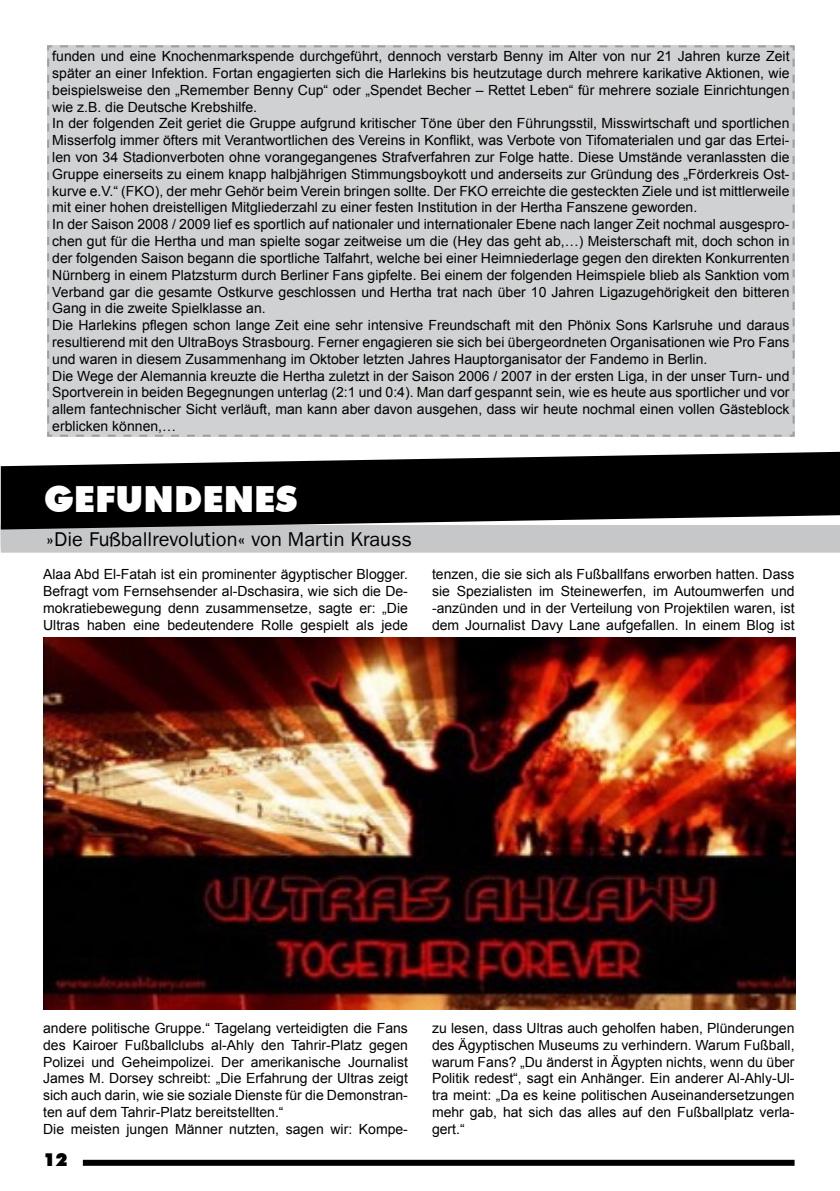
<style>
.page{position:relative;width:840px;height:1191px;background:#fff}
.page>*{position:absolute;margin:0;border:0;box-sizing:border-box;transform-origin:0 0}
.t1{font:900 36px "Futura BT";color:#fff}
.t2{font:20px "Franklin Gothic";color:#000}
.t3{font:900 18px "Futura BT";color:#000}
.t4{font:14px/16.8px "Arial";color:#000;text-align:justify}
</style>
<div class="page">
<div style="left:83px;top:1159px;width:711px;height:6px;background:#000"></div>
<div style="left:47px;top:45px;width:748px;height:392px;background:#d0d1d2"></div>
<div style="left:1px;top:530px;width:838px;height:22px;background:#c6c7c8"></div>
<div style="left:1px;top:525px;width:838px;height:22px;background:#c6c7c8"></div>
<svg style="left:1px;top:452px;width:838px;height:77px;fill:#000"></svg>
<img style="left:43px;top:637px;width:752px;height:372px">
<p class="t4" style="left:52px;top:48px;width:738px;text-align:left">funden und eine Knochenmarkspende durchgeführt, dennoch verstarb Benny im Alter von nur 21 Jahren kurze Zeit später an einer Infektion. Fortan engagierten sich die Harlekins bis heutzutage durch mehrere karikative Aktionen, wie beispielsweise den „Remember Benny Cup“ oder „Spendet Becher – Rettet Leben“ für mehrere soziale Einrichtungen wie z.B. die Deutsche Krebshilfe.<br>In der folgenden Zeit geriet die Gruppe aufgrund kritischer Töne über den Führungsstil, Misswirtschaft und sportlichen Misserfolg immer öfters mit Verantwortlichen des Vereins in Konflikt, was Verbote von Tifomaterialen und gar das Ertei&shy;len von 34 Stadionverboten ohne vorangegangenes Strafverfahren zur Folge hatte. Diese Umstände veranlassten die Gruppe einerseits zu einem knapp halbjährigen Stimmungsboykott und anderseits zur Gründung des „Förderkreis Ost&shy;kurve e.V.“ (FKO), der mehr Gehör beim Verein bringen sollte. Der FKO erreichte die gesteckten Ziele und ist mittlerweile mit einer hohen dreistelligen Mitgliederzahl zu einer festen Institution in der Hertha Fanszene geworden.<br>In der Saison 2008 / 2009 lief es sportlich auf nationaler und internationaler Ebene nach langer Zeit nochmal ausgespro&shy;chen gut für die Hertha und man spielte sogar zeitweise um die (Hey das geht ab,…) Meisterschaft mit, doch schon in der folgenden Saison begann die sportliche Talfahrt, welche bei einer Heimniederlage gegen den direkten Konkurrenten Nürnberg in einem Platzsturm durch Berliner Fans gipfelte. Bei einem der folgenden Heimspiele blieb als Sanktion vom Verband gar die gesamte Ostkurve geschlossen und Hertha trat nach über 10 Jahren Ligazugehörigkeit den bitteren Gang in die zweite Spielklasse an.<br>Die Harlekins pflegen schon lange Zeit eine sehr intensive Freundschaft mit den Phönix Sons Karlsruhe und daraus resultierend mit den UltraBoys Strasbourg. Ferner engagieren sie sich bei übergeordneten Organisationen wie Pro Fans und waren in diesem Zusammenhang im Oktober letzten Jahres Hauptorganisator der Fandemo in Berlin.<br>Die Wege der Alemannia kreuzte die Hertha zuletzt in der Saison 2006 / 2007 in der ersten Liga, in der unser Turn- und Sportverein in beiden Begegnungen unterlag (2:1 und 0:4). Man darf gespannt sein, wie es heute aus sportlicher und vor allem fantechnischer Sicht verläuft, man kann aber davon ausgehen, dass wir heute nochmal einen vollen Gästeblock erblicken können,…</p>
<h1 class="t1" style="left:44px;top:478px;width:255px">GEFUNDENES</h1>
<h2 class="t2" style="left:46px;top:527px;width:367px">»Die Fußballrevolution« von Martin Krauss</h2>
<p class="t4" style="left:43px;top:566px;width:366px">Alaa Abd El-Fatah ist ein prominenter ägyptischer Blogger.<br>Befragt vom Fernsehsender al-Dschasira, wie sich die De&shy;mokratiebewegung denn zusammensetze, sagte er: „Die Ultras haben eine bedeutendere Rolle gespielt als jede</p>
<p class="t4" style="left:432px;top:566px;width:364px">tenzen, die sie sich als Fußballfans erworben hatten. Dass sie Spezialisten im Steinewerfen, im Autoumwerfen und -anzünden und in der Verteilung von Projektilen waren, ist dem Journalist Davy Lane aufgefallen. In einem Blog ist</p>
<p class="t4" style="left:43px;top:1019px;width:366px;text-align:left">andere politische Gruppe.“ Tagelang verteidigten die Fans des Kairoer Fußballclubs al-Ahly den Tahrir-Platz gegen Polizei und Geheimpolizei. Der amerikanische Journalist James M. Dorsey schreibt: „Die Erfahrung der Ultras zeigt sich auch darin, wie sie soziale Dienste für die Demonstran&shy;ten auf dem Tahrir-Platz bereitstellten.“<br>Die meisten jungen Männer nutzten, sagen wir: Kompe-</p>
<p class="t3" style="left:43px;top:1148px;width:26px">12</p>
<p class="t4" style="left:432px;top:1019px;width:364px">zu lesen, dass Ultras auch geholfen haben, Plünderungen des Ägyptischen Museums zu verhindern. Warum Fußball, warum Fans? „Du änderst in Ägypten nichts, wenn du über Politik redest“, sagt ein Anhänger. Ein anderer Al-Ahly-Ul&shy;tra meint: „Da es keine politischen Auseinandersetzungen mehr gab, hat sich das alles auf den Fußballplatz verla&shy;gert.“</p>
</div>
